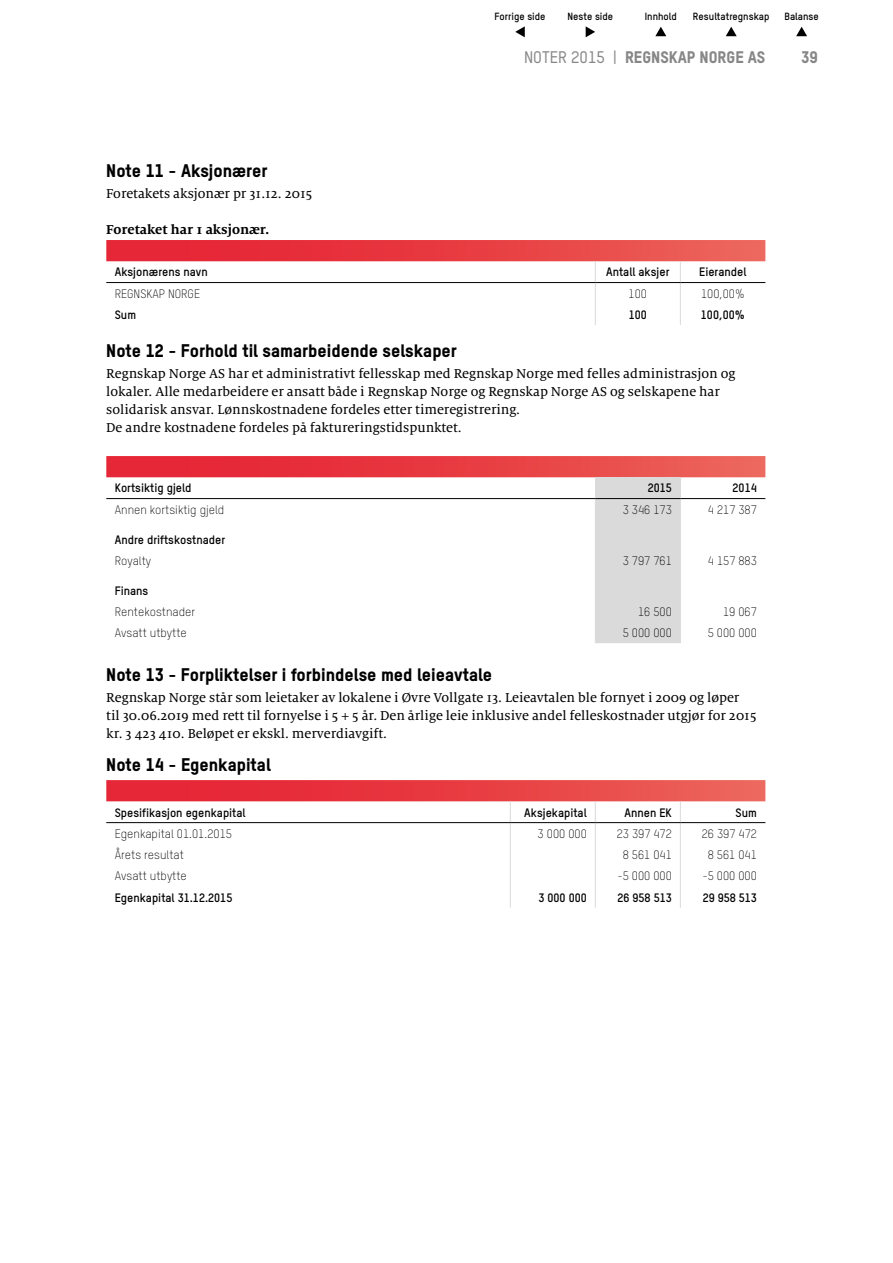
<style>
.page{position:relative;width:893px;height:1263px;background:#fff}
.page>*{position:absolute;margin:0;border:0;box-sizing:border-box;transform-origin:0 0}
.t1{font:800 18px "TSTAR";color:#000}
.t2{font:800 16.5px "TSTAR";color:#878787}
.t3{font:14.25px/18px "Milo Serif OT Text";color:#000}
.t4{font:700 14.25px "Milo Serif OT";color:#000}
.t5{font:300 12px "TSTAR";color:#000}
.t6{font:700 12px "TSTAR";color:#000}
.t7{font:700 10.2px "TSTAR";color:#000}
.s1{font-weight:500}
</style>
<div class="page">
<svg style="left:106px;top:240px;width:659px;height:85px"></svg>
<hr style="left:106px;top:282px;width:489px;height:1px;background:#000">
<hr style="left:595px;top:282px;width:85px;height:1px;background:#000">
<hr style="left:680px;top:282px;width:85px;height:1px;background:#000">
<svg style="left:106px;top:456px;width:659px;height:21px;background:#e83e44"></svg>
<div style="left:595px;top:477px;width:85px;height:22px;background:#dadada"></div>
<div style="left:595px;top:499px;width:86px;height:144px;background:#dadada"></div>
<hr style="left:106px;top:498px;width:489px;height:1px;background:#000">
<hr style="left:595px;top:498px;width:85px;height:1px;background:#000">
<hr style="left:680px;top:498px;width:85px;height:1px;background:#000">
<svg style="left:106px;top:780px;width:659px;height:128px"></svg>
<hr style="left:106px;top:822px;width:404px;height:1px;background:#000">
<hr style="left:510px;top:822px;width:85px;height:1px;background:#000">
<hr style="left:595px;top:822px;width:85px;height:1px;background:#000">
<hr style="left:680px;top:822px;width:85px;height:1px;background:#000">
<svg style="left:655px;top:27px;width:11px;height:9px"></svg>
<svg style="left:515px;top:26px;width:10px;height:11px"></svg>
<svg style="left:586px;top:26px;width:9px;height:11px"></svg>
<svg style="left:726px;top:27px;width:11px;height:9px"></svg>
<svg style="left:796px;top:27px;width:11px;height:9px"></svg>
<p class="t7" style="left:494px;top:10px;width:53px">Forrige side</p>
<p class="t7" style="left:568px;top:10px;width:47px">Neste side</p>
<p class="t7" style="left:645px;top:10px;width:34px">Innhold</p>
<p class="t7" style="left:693px;top:10px;width:78px">Resultatregnskap</p>
<p class="t7" style="left:784px;top:10px;width:36px">Balanse</p>
<p class="t2" style="left:524px;top:47px;width:243px"><span class="s1">NOTER 2015 |</span> REGNSKAP NORGE AS</p>
<p class="t2" style="left:801px;top:47px;width:18px">39</p>
<p class="t1" style="left:106px;top:159px;width:163px">Note 11 - Aksjonærer</p>
<p class="t3" style="left:106px;top:185px;width:208px">Foretakets aksjonær pr 31.12. 2015</p>
<p class="t4" style="left:106px;top:222px;width:165px">Foretaket har 1 aksjonær.</p>
<p class="t6" style="left:115px;top:265px;width:94px">Aksjonærens navn</p>
<p class="t6" style="left:606px;top:265px;width:65px">Antall aksjer</p>
<p class="t6" style="left:699px;top:265px;width:49px">Eierandel</p>
<p class="t5" style="left:115px;top:287px;width:87px">REGNSKAP NORGE</p>
<p class="t5" style="left:629px;top:287px;width:20px">100</p>
<p class="t5" style="left:701px;top:287px;width:45px">100,00%</p>
<p class="t6" style="left:115px;top:307px;width:23px">Sum</p>
<p class="t6" style="left:629px;top:307px;width:20px">100</p>
<p class="t6" style="left:701px;top:307px;width:46px">100,00%</p>
<p class="t1" style="left:106px;top:339px;width:352px">Note 12 - Forhold til samarbeidende selskaper</p>
<p class="t3" style="left:106px;top:365px;width:631px">Regnskap Norge AS har et administrativt fellesskap med Regnskap Norge med felles administrasjon og lokaler. Alle medarbeidere er ansatt både i Regnskap Norge og Regnskap Norge AS og selskapene har solidarisk ansvar. Lønnskostnadene fordeles etter timeregistrering.<br>De andre kostnadene fordeles på faktureringstidspunktet.</p>
<p class="t6" style="left:115px;top:481px;width:78px">Kortsiktig gjeld</p>
<p class="t6" style="left:648px;top:481px;width:26px">2015</p>
<p class="t6" style="left:733px;top:481px;width:26px">2014</p>
<p class="t5" style="left:115px;top:503px;width:111px">Annen kortsiktig gjeld</p>
<p class="t5" style="left:623px;top:503px;width:51px">3 346 173</p>
<p class="t5" style="left:708px;top:503px;width:51px">4 217 387</p>
<p class="t6" style="left:115px;top:532px;width:112px">Andre driftskostnader</p>
<p class="t5" style="left:115px;top:553px;width:38px">Royalty</p>
<p class="t5" style="left:623px;top:553px;width:51px">3 797 761</p>
<p class="t5" style="left:708px;top:553px;width:51px">4 157 883</p>
<p class="t6" style="left:115px;top:583px;width:35px">Finans</p>
<p class="t5" style="left:115px;top:604px;width:82px">Rentekostnader</p>
<p class="t5" style="left:638px;top:604px;width:35px">16 500</p>
<p class="t5" style="left:723px;top:604px;width:35px">19 067</p>
<p class="t5" style="left:115px;top:626px;width:74px">Avsatt utbytte</p>
<p class="t5" style="left:623px;top:626px;width:51px">5 000 000</p>
<p class="t5" style="left:708px;top:626px;width:51px">5 000 000</p>
<p class="t1" style="left:106px;top:663px;width:387px">Note 13 - Forpliktelser i forbindelse med leieavtale</p>
<p class="t3" style="left:106px;top:689px;width:652px">Regnskap Norge står som leietaker av lokalene i Øvre Vollgate 13. Leieavtalen ble fornyet i 2009 og løper<br>til 30.06.2019 med rett til fornyelse i 5 + 5 år. Den årlige leie inklusive andel felleskostnader utgjør for 2015 kr. 3 423 410. Beløpet er ekskl. merverdiavgift.</p>
<p class="t1" style="left:106px;top:753px;width:166px">Note 14 - Egenkapital</p>
<p class="t6" style="left:115px;top:805px;width:132px">Spesifikasjon egenkapital</p>
<p class="t6" style="left:524px;top:805px;width:64px">Aksjekapital</p>
<p class="t6" style="left:625px;top:805px;width:49px">Annen EK</p>
<p class="t6" style="left:736px;top:805px;width:23px">Sum</p>
<p class="t5" style="left:115px;top:827px;width:119px">Egenkapital 01.01.2015</p>
<p class="t5" style="left:538px;top:827px;width:51px">3 000 000</p>
<p class="t5" style="left:617px;top:827px;width:57px">23 397 472</p>
<p class="t5" style="left:702px;top:827px;width:57px">26 397 472</p>
<p class="t5" style="left:115px;top:848px;width:71px">Årets resultat</p>
<p class="t5" style="left:623px;top:848px;width:51px">8 561 041</p>
<p class="t5" style="left:708px;top:848px;width:51px">8 561 041</p>
<p class="t5" style="left:115px;top:869px;width:74px">Avsatt utbytte</p>
<p class="t5" style="left:617px;top:869px;width:56px">-5 000 000</p>
<p class="t5" style="left:702px;top:869px;width:56px">-5 000 000</p>
<p class="t6" style="left:115px;top:890px;width:119px">Egenkapital 31.12.2015</p>
<p class="t6" style="left:538px;top:890px;width:50px">3 000 000</p>
<p class="t6" style="left:618px;top:890px;width:56px">26 958 513</p>
<p class="t6" style="left:703px;top:890px;width:56px">29 958 513</p>
</div>
